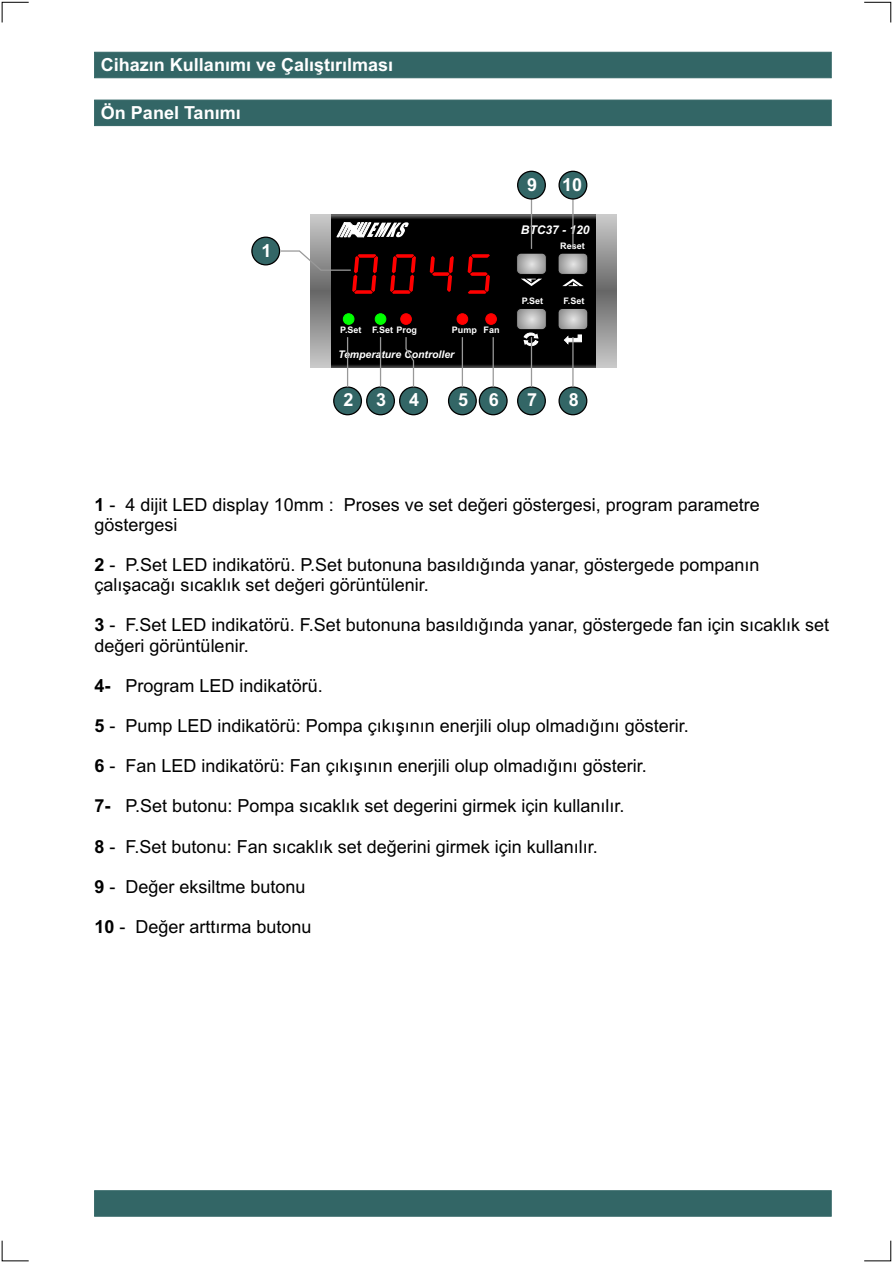
<style>
.page{position:relative;width:894px;height:1263px;background:#fff}
.page>*{position:absolute;margin:0;border:0;box-sizing:border-box;transform-origin:0 0}
.t1{font:18px/20.1px "Arial";color:#000}
.t2{font:700 18px "Arial";color:#fff}
.t3{font:italic 700 12px "Arial";color:#fff}
.t4{font:italic 700 10.5px "Arial";color:#fff}
.t5{font:700 9px "Arial";color:#fff}
.s1{font-weight:700}
</style>
<div class="page">
<div style="left:331px;top:215px;width:265px;height:153px;background:#000"></div>
<svg style="left:331px;top:215px;width:265px;height:4px"></svg>
<svg style="left:331px;top:364px;width:265px;height:4px"></svg>
<svg style="left:310px;top:215px;width:21px;height:35px"></svg>
<div style="left:596px;top:215px;width:21px;height:76px;background:linear-gradient(to bottom,#cbcbcb,#696969)"></div>
<div style="left:310px;top:290px;width:21px;height:78px;background:linear-gradient(to bottom,#656565,#c9c9c9)"></div>
<div style="left:596px;top:290px;width:21px;height:78px;background:linear-gradient(to bottom,#656565,#c9c9c9)"></div>
<svg style="left:390px;top:254px;width:26px;height:40px"></svg>
<svg style="left:430px;top:256px;width:24px;height:36px"></svg>
<svg style="left:468px;top:254px;width:22px;height:40px"></svg>
<div style="left:375px;top:314px;width:11px;height:11px;background:#0f0;border:1px solid #0f0;border-radius:50%"></div>
<div style="left:401px;top:314px;width:11px;height:11px;background:#f00;border:1px solid #f00;border-radius:50%"></div>
<div style="left:457px;top:314px;width:11px;height:11px;background:#f00;border:1px solid #f00;border-radius:50%"></div>
<div style="left:486px;top:314px;width:11px;height:11px;background:#f00;border:1px solid #f00;border-radius:50%"></div>
<div style="left:343px;top:314px;width:11px;height:11px;background:#0f0;border:1px solid #0f0;border-radius:50%"></div>
<svg style="left:517px;top:253px;width:29px;height:21px"></svg>
<div style="left:516px;top:253px;width:31px;height:22px;border:1px solid #000;border-radius:4px"></div>
<svg style="left:517px;top:308px;width:29px;height:22px"></svg>
<div style="left:516px;top:308px;width:31px;height:22px;border:1px solid #000;border-radius:4px"></div>
<svg style="left:558px;top:253px;width:30px;height:21px"></svg>
<div style="left:558px;top:253px;width:30px;height:22px;border:1px solid #000;border-radius:4px"></div>
<svg style="left:558px;top:308px;width:30px;height:22px"></svg>
<div style="left:558px;top:308px;width:30px;height:22px;border:1px solid #000;border-radius:4px"></div>
<svg style="left:336px;top:222px;width:73px;height:15px"></svg>
<svg style="left:524px;top:333px;width:14px;height:13px"></svg>
<svg style="left:564px;top:335px;width:18px;height:9px"></svg>
<svg style="left:521px;top:279px;width:21px;height:7px"></svg>
<svg style="left:562px;top:279px;width:22px;height:7px"></svg>
<hr style="left:531px;top:199px;width:1px;height:50px;background:#999">
<hr style="left:572px;top:199px;width:2px;height:50px;background:#999">
<svg style="left:1px;top:1px;width:28px;height:22px"></svg>
<svg style="left:1px;top:1240px;width:28px;height:22px"></svg>
<svg style="left:864px;top:1px;width:28px;height:22px"></svg>
<svg style="left:864px;top:1240px;width:28px;height:22px"></svg>
<div style="left:94px;top:100px;width:737px;height:26px;background:#366"></div>
<div style="left:94px;top:52px;width:737px;height:26px;background:#366;border:1px solid #366"></div>
<div style="left:251px;top:237px;width:29px;height:28px;background:#366;border:1px solid #000;border-radius:50%"></div>
<div style="left:333px;top:386px;width:29px;height:29px;background:#366;border:1px solid #000;border-radius:50%"></div>
<div style="left:366px;top:386px;width:29px;height:29px;background:#366;border:1px solid #000;border-radius:50%"></div>
<div style="left:399px;top:386px;width:29px;height:29px;background:#366;border:1px solid #000;border-radius:50%"></div>
<div style="left:448px;top:386px;width:29px;height:29px;background:#366;border:1px solid #000;border-radius:50%"></div>
<div style="left:479px;top:386px;width:29px;height:29px;background:#366;border:1px solid #000;border-radius:50%"></div>
<div style="left:517px;top:386px;width:29px;height:29px;background:#366;border:1px solid #000;border-radius:50%"></div>
<div style="left:517px;top:171px;width:29px;height:29px;background:#366;border:1px solid #000;border-radius:50%"></div>
<div style="left:558px;top:386px;width:29px;height:29px;background:#366;border:1px solid #000;border-radius:50%"></div>
<div style="left:558px;top:171px;width:29px;height:29px;background:#366;border:1px solid #000;border-radius:50%"></div>
<svg style="left:279px;top:250px;width:99px;height:44px"></svg>
<hr style="left:347px;top:337px;width:1px;height:50px;background:#999">
<hr style="left:380px;top:337px;width:1px;height:50px;background:#999">
<svg style="left:405px;top:337px;width:10px;height:51px"></svg>
<hr style="left:462px;top:337px;width:1px;height:50px;background:#999">
<hr style="left:493px;top:337px;width:1px;height:50px;background:#999">
<hr style="left:531px;top:337px;width:1px;height:50px;background:#999">
<hr style="left:572px;top:337px;width:2px;height:50px;background:#999">
<div style="left:94px;top:1191px;width:737px;height:25px;background:#366"></div>
<p class="t2" style="left:101px;top:58px;width:294px">Cihazýn Kullanýmý ve Çalýþtýrýlmasý</p>
<p class="t2" style="left:101px;top:106px;width:141px">Ön Panel Tanýmý</p>
<p class="t2" style="left:261px;top:243px;width:12px">1</p>
<p class="t2" style="left:527px;top:178px;width:12px">9</p>
<p class="t2" style="left:562px;top:178px;width:22px">10</p>
<p class="t3" style="left:521px;top:225px;width:70px">BTC37 - 120</p>
<p class="t5" style="left:560px;top:242px;width:26px">Reset</p>
<p class="t5" style="left:340px;top:326px;width:78px">P.Set F.Set Prog</p>
<p class="t5" style="left:452px;top:326px;width:49px">Pump Fan</p>
<p class="t4" style="left:338px;top:351px;width:118px">Temperature Controller</p>
<p class="t5" style="left:522px;top:298px;width:23px">P.Set</p>
<p class="t5" style="left:563px;top:298px;width:23px">F.Set</p>
<p class="t2" style="left:343px;top:393px;width:12px">2</p>
<p class="t2" style="left:376px;top:393px;width:12px">3</p>
<p class="t2" style="left:409px;top:393px;width:12px">4</p>
<p class="t2" style="left:458px;top:393px;width:42px">5 6</p>
<p class="t2" style="left:527px;top:393px;width:12px">7</p>
<p class="t2" style="left:569px;top:393px;width:12px">8</p>
<p class="t1" style="left:95px;top:496px;width:667px"><span class="s1">1</span> - 4 dijit LED display 10mm : Proses ve set deðeri göstergesi, program parametre göstergesi</p>
<p class="t1" style="left:95px;top:556px;width:666px"><span class="s1">2</span> - P.Set LED indikatörü. P.Set butonuna basýldýðýnda yanar, göstergede pompanýn çalýþacaðý sýcaklýk set deðeri görüntülenir.</p>
<p class="t1" style="left:95px;top:617px;width:736px"><span class="s1">3</span> - F.Set LED indikatörü. F.Set butonuna basýldýðýnda yanar, göstergede fan için sýcaklýk set deðeri görüntülenir.</p>
<p class="t1" style="left:95px;top:677px;width:230px"><span class="s1">4-</span> Program LED indikatörü.</p>
<p class="t1" style="left:95px;top:717px;width:596px"><span class="s1">5</span> - Pump LED indikatörü: Pompa çýkýþýnýn enerjili olup olmadýðýný gösterir.</p>
<p class="t1" style="left:95px;top:757px;width:554px"><span class="s1">6</span> - Fan LED indikatörü: Fan çýkýþýnýn enerjili olup olmadýðýný gösterir.</p>
<p class="t1" style="left:95px;top:798px;width:531px"><span class="s1">7-</span> P.Set butonu: Pompa sýcaklýk set degerini girmek için kullanýlýr.</p>
<p class="t1" style="left:95px;top:838px;width:505px"><span class="s1">8</span> - F.Set butonu: Fan sýcaklýk set deðerini girmek için kullanýlýr.</p>
<p class="t1" style="left:95px;top:878px;width:213px"><span class="s1">9</span> - Deðer eksiltme butonu</p>
<p class="t1" style="left:95px;top:918px;width:219px"><span class="s1">10</span> - Deðer arttýrma butonu</p>
</div>
